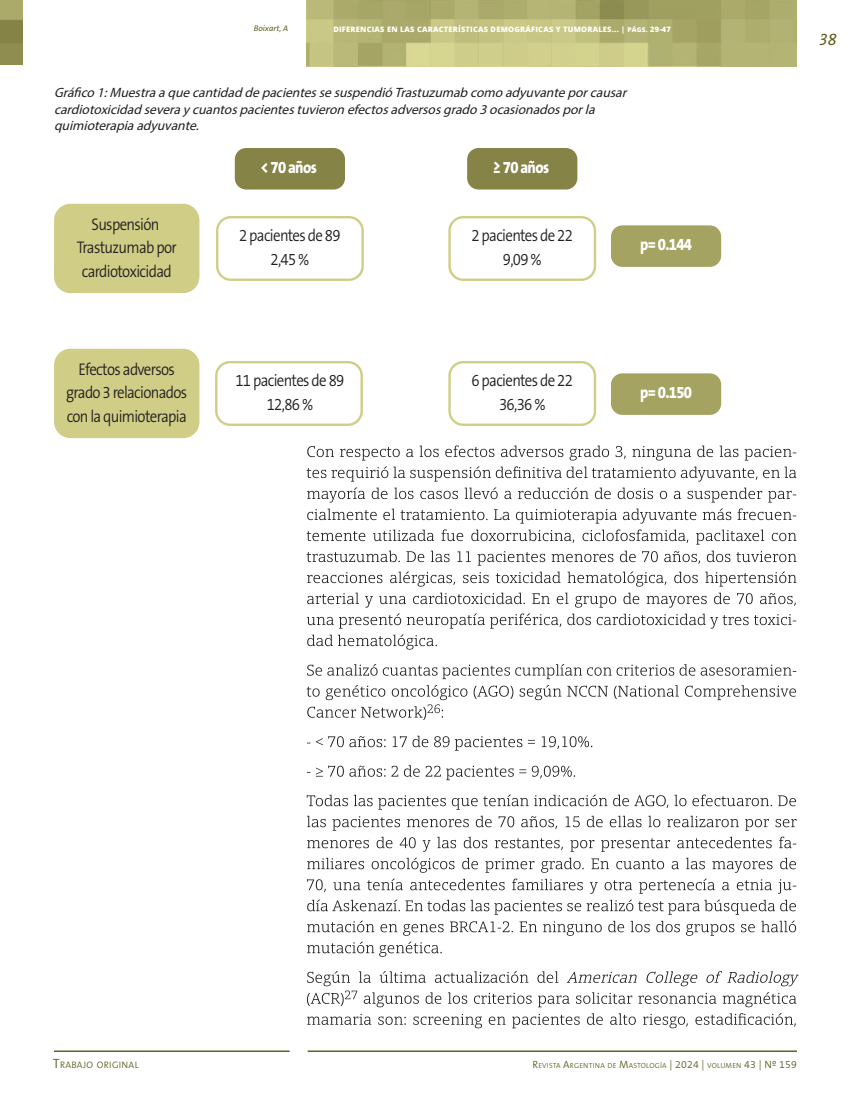
<style>
.page{position:relative;width:851px;height:1106px;background:#fff}
.page>*{position:absolute;margin:0;border:0;box-sizing:border-box;transform-origin:0 0}
.t1{font:300 16.95px/23.9px "The Sans B4";letter-spacing:-.045em;color:#231f20;text-align:center;scale:.88 1}
.t2{font:800 16.95px "The Sans B8";letter-spacing:-.045em;color:#fff;scale:.88 1}
.t3{font:italic 16.5px "The Serif Caps";color:#626225}
.t4{font:italic 13.5px/16.2px "Myriad Pro";color:#231f20}
.t5{font:300 9.45px "The Sans B4";letter-spacing:.03em;color:#626225}
.t6{font:italic 8.25px "The Sans B5 Plain";color:#626225}
.t7{font:800 7.5px "Open Sans";letter-spacing:.03em;color:#fff}
.t8{font:300 7.35px "The Sans B4";letter-spacing:.03em;color:#626225}
.s1{font-size:6.6px}
.s2{font-size:13.5px}
.s3{font-size:10.5px}
</style>
<div class="page">
<hr style="left:54px;top:1050px;width:235px;height:2px;background:#626225">
<hr style="left:307px;top:1050px;width:489px;height:2px;background:#626225">
<img style="left:0;top:0;width:22px;height:65px">
<img style="left:306px;top:0;width:490px;height:67px">
<svg style="left:307px;top:1013px;width:488px;height:15px"></svg>
<svg style="left:307px;top:971px;width:491px;height:36px"></svg>
<svg style="left:307px;top:941px;width:134px;height:15px"></svg>
<svg style="left:307px;top:920px;width:489px;height:15px"></svg>
<svg style="left:307px;top:899px;width:488px;height:15px"></svg>
<svg style="left:307px;top:878px;width:489px;height:15px"></svg>
<svg style="left:307px;top:857px;width:488px;height:15px"></svg>
<svg style="left:307px;top:836px;width:489px;height:15px"></svg>
<svg style="left:307px;top:815px;width:489px;height:15px"></svg>
<svg style="left:307px;top:794px;width:488px;height:15px"></svg>
<svg style="left:307px;top:765px;width:268px;height:15px"></svg>
<svg style="left:307px;top:735px;width:285px;height:15px"></svg>
<svg style="left:306px;top:685px;width:489px;height:35px"></svg>
<svg style="left:307px;top:664px;width:489px;height:15px"></svg>
<svg style="left:307px;top:634px;width:130px;height:15px"></svg>
<svg style="left:307px;top:613px;width:489px;height:15px"></svg>
<svg style="left:307px;top:592px;width:488px;height:15px"></svg>
<svg style="left:307px;top:571px;width:489px;height:15px"></svg>
<svg style="left:306px;top:550px;width:490px;height:15px"></svg>
<svg style="left:306px;top:529px;width:490px;height:15px"></svg>
<svg style="left:307px;top:508px;width:489px;height:15px"></svg>
<svg style="left:307px;top:487px;width:489px;height:15px"></svg>
<svg style="left:306px;top:466px;width:490px;height:15px"></svg>
<svg style="left:307px;top:445px;width:489px;height:15px"></svg>
<div style="left:235px;top:148px;width:110px;height:41px;background:#868347;border-radius:11px"></div>
<div style="left:467px;top:148px;width:110px;height:41px;background:#868347;border-radius:11px"></div>
<div style="left:611px;top:225px;width:110px;height:42px;background:#a5a361;border-radius:11px"></div>
<div style="left:611px;top:373px;width:110px;height:42px;background:#a5a361;border-radius:11px"></div>
<div style="left:216px;top:216px;width:148px;height:65px;border:2px solid #d0ce86;border-radius:14px"></div>
<div style="left:215px;top:361px;width:148px;height:65px;border:2px solid #d0ce86;border-radius:14px"></div>
<div style="left:448px;top:216px;width:148px;height:65px;border:2px solid #d0ce86;border-radius:14px"></div>
<div style="left:448px;top:361px;width:148px;height:65px;border:2px solid #d0ce86;border-radius:14px"></div>
<div style="left:54px;top:204px;width:145px;height:89px;background:#d0ce86;border-radius:16px"></div>
<div style="left:54px;top:349px;width:145px;height:89px;background:#d0ce86;border-radius:16px"></div>
<p class="t6" style="left:254px;top:24px;width:36px">Boixart, A</p>
<p class="t7" style="left:333px;top:23px;width:339px">DIFERENCIAS EN LAS CARACTERÍSTICAS DEMOGRÁFICAS Y TUMORALES... | <span class="s1">PÁGS.</span> 29-47</p>
<p class="t4" style="left:54px;top:84px;width:577px">Gráfico1:Muestraaquecantidad depacientessesuspendióTrastuzumab comoadyuvanteporcausar cardiotoxicidad severaycuantospacientestuvieronefectosadversosgrado3ocasionadosporla quimioterapiaadyuvante.</p>
<p class="t2" style="left:260px;top:158px;width:66px">&lt; 70 años</p>
<p class="t2" style="left:492px;top:158px;width:66px">≥ 70 años</p>
<p class="t1" style="left:77px;top:212px;width:115px">Suspensión<br>Trastuzumab por cardiotoxicidad</p>
<p class="t1" style="left:239px;top:224px;width:117px">2 pacientes de 89<br>2,45 %</p>
<p class="t1" style="left:471px;top:224px;width:117px">2 pacientes de 22<br>9,09 %</p>
<p class="t2" style="left:640px;top:235px;width:61px">p= 0.144</p>
<p class="t1" style="left:66px;top:357px;width:139px">Efectos adversos grado 3 relacionados con la quimioterapia</p>
<p class="t1" style="left:235px;top:369px;width:125px">11 pacientes de 89<br>12,86 %</p>
<p class="t1" style="left:471px;top:369px;width:117px">6 pacientes de 22<br>36,36 %</p>
<p class="t2" style="left:640px;top:383px;width:61px">p= 0.150</p>
<p class="t3" style="left:819px;top:25px;width:19px">38</p>
<p class="t5" style="left:53px;top:1059px;width:87px"><span class="s2">T</span>RABAJO ORIGINAL</p>
<p class="t8" style="left:532px;top:1061px;width:266px"><span class="s3">R</span>EVISTA <span class="s3">A</span>RGENTINA DE <span class="s3">M</span>ASTOLOGÍA <span class="s3">| 2024 |</span> VOLUMEN <span class="s3">43 | Nº 159</span></p>
</div>
